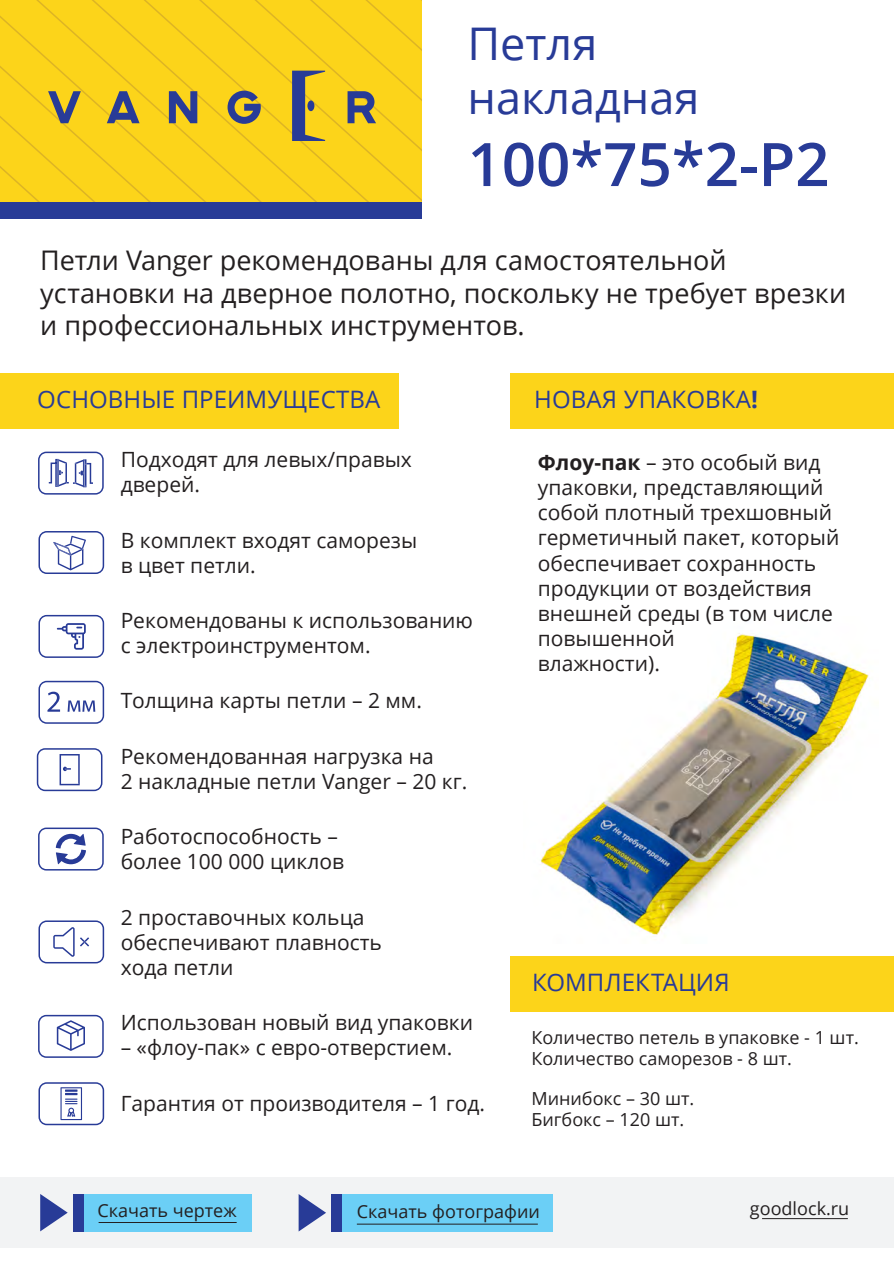
<style>
.page{position:relative;width:894px;height:1264px;background:#fff}
.page>*{position:absolute;margin:0;border:0;box-sizing:border-box;transform-origin:0 0}
.t1{font:600 60px "Open Sans";color:#283b97}
.t2{font:45px/54px "Open Sans";color:#283b97}
.t3{font:27px/32.4px "Open Sans";letter-spacing:-.005em;color:#231f20}
.t4{font:24px "Open Sans";letter-spacing:.005em;color:#283b97}
.t5{font:21px/25.2px "Open Sans";color:#231f20}
.t6{font:18px/21px "Open Sans";color:#231f20}
.s1{font-weight:700}
</style>
<div class="page">
<img style="left:541px;top:633px;width:329px;height:304px">
<div style="left:0;top:1177px;width:893px;height:70px;background:#f2f3f4"></div>
<div style="left:0;top:372px;width:398px;height:56px;background:#fcd41a"></div>
<div style="left:510px;top:372px;width:383px;height:56px;background:#fcd41a"></div>
<div style="left:510px;top:956px;width:383px;height:56px;background:#fcd41a"></div>
<hr style="left:761px;top:1218px;width:86px;height:1px;background:#231f20">
<div style="left:82px;top:1193px;width:170px;height:38px;background:#6bcff6"></div>
<div style="left:73px;top:1193px;width:10px;height:38px;background:#283b97"></div>
<svg style="left:40px;top:1194px;width:28px;height:37px"></svg>
<hr style="left:99px;top:1222px;width:137px;height:1px;background:#231f20">
<div style="left:340px;top:1193px;width:212px;height:38px;background:#6bcff6"></div>
<div style="left:331px;top:1193px;width:10px;height:38px;background:#283b97"></div>
<svg style="left:298px;top:1194px;width:28px;height:37px"></svg>
<hr style="left:357px;top:1223px;width:180px;height:1px;background:#231f20">
<div style="left:0;top:146px;width:421px;height:73px;background:#283b97"></div>
<svg style="left:0;top:0;width:421px;height:202px;background:#f1cb20"></svg>
<svg style="left:38px;top:451px;width:66px;height:43px"></svg>
<svg style="left:38px;top:615px;width:66px;height:43px"></svg>
<svg style="left:37px;top:748px;width:65px;height:43px"></svg>
<svg style="left:38px;top:920px;width:66px;height:43px"></svg>
<svg style="left:38px;top:1082px;width:66px;height:43px"></svg>
<svg style="left:38px;top:531px;width:66px;height:43px"></svg>
<svg style="left:38px;top:1014px;width:66px;height:43px"></svg>
<svg style="left:38px;top:680px;width:66px;height:43px"></svg>
<svg style="left:38px;top:827px;width:66px;height:43px"></svg>
<h2 class="t2" style="left:467px;top:15px;width:233px">Петля накладная</h2>
<h1 class="t1" style="left:467px;top:123px;width:363px">100*75*2-P2</h1>
<p class="t3" style="left:40px;top:243px;width:807px">Петли Vanger рекомендованы для самостоятельной установки на дверное полотно, поскольку не требует врезки и профессиональных инструментов.</p>
<p class="t4" style="left:37px;top:382px;width:344px">ОСНОВНЫЕ ПРЕИМУЩЕСТВА</p>
<p class="t4" style="left:534px;top:382px;width:225px">НОВАЯ УПАКОВКА<span class="s1">!</span></p>
<p class="t5" style="left:121px;top:446px;width:293px">Подходят для левых/правых дверей.</p>
<p class="t5" style="left:121px;top:527px;width:298px">В комплект входят саморезы в цвет петли.</p>
<p class="t5" style="left:121px;top:607px;width:354px">Рекомендованы к использованию с электроинструментом.</p>
<p class="t5" style="left:121px;top:687px;width:303px">Толщина карты петли – 2 мм.</p>
<p class="t5" style="left:121px;top:743px;width:348px">Рекомендованная нагрузка на<br>2 накладные петли Vanger – 20 кг.</p>
<p class="t5" style="left:121px;top:823px;width:225px">Работоспособность – более 100 000 циклов</p>
<p class="t5" style="left:121px;top:903px;width:263px">2 проставочных кольца обеспечивают плавность хода петли</p>
<p class="t5" style="left:121px;top:1009px;width:354px">Использован новый вид упаковки</p>
<p class="t5" style="left:121px;top:1034px;width:333px">– «флоу-пак» с евро-отверстием.</p>
<p class="t5" style="left:121px;top:1089px;width:366px">Гарантия от производителя – 1 год.</p>
<p class="t5" style="left:537px;top:449px;width:303px"><span class="s1">Флоу-пак</span> – это особый вид упаковки, представляющий собой плотный трехшовный герметичный пакет, который обеспечивает сохранность продукции от воздействия внешней среды (в том числе повышенной<br>влажности).</p>
<p class="t4" style="left:532px;top:966px;width:199px">КОМПЛЕКТАЦИЯ</p>
<p class="t6" style="left:531px;top:1026px;width:329px">Количество петель в упаковке - 1 шт.<br>Количество саморезов - 8 шт.</p>
<p class="t6" style="left:531px;top:1087px;width:164px">Минибокс – 30 шт.<br>Бигбокс – 120 шт.</p>
<p class="t6" style="left:97px;top:1198px;width:141px">Скачать чертеж</p>
<p class="t6" style="left:357px;top:1200px;width:184px">Скачать фотографии</p>
<p class="t6" style="left:749px;top:1197px;width:101px">goodlock.ru</p>
</div>
